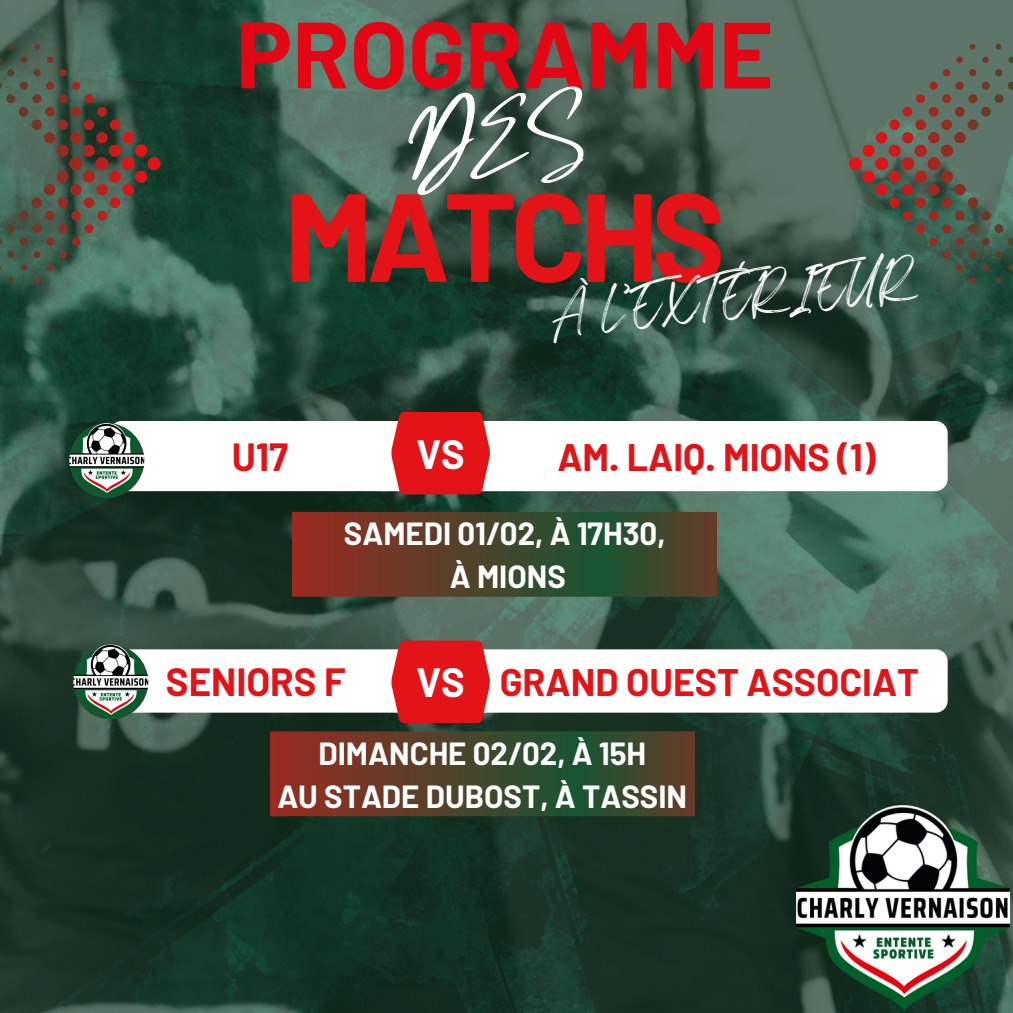
<style>
.page{position:relative;width:1013px;height:1013px;background:#fff}
.page>*{position:absolute;margin:0;border:0;box-sizing:border-box;transform-origin:0 0}
.t1{font:700 125px "Barlow";letter-spacing:-.055em;color:#e31317}
.t2{font:700 93.75px "Barlow";color:#e30614}
.t3{font:700 39.88px "Barlow";color:#fff}
.t4{font:700 38.38px "Barlow";color:#e31317}
.t5{font:700 37.5px "Barlow";color:#e31317}
.t6{font:37.5px "Breathing";color:#fff}
.t7{font:700 31.25px "Barlow";color:#fff}
</style>
<div class="page">
<img style="left:0;top:0;width:1012px;height:1012px">
<svg style="left:0;top:44px;width:160px;height:239px;background:#4b594b"></svg>
<svg style="left:849px;top:44px;width:163px;height:239px;background:#596456"></svg>
<div style="left:116px;top:649px;width:324px;height:63px;background:#fff;border-radius:12px"></div>
<div style="left:440px;top:649px;width:507px;height:63px;background:#fff;border-radius:12px"></div>
<svg style="left:391px;top:640px;width:99px;height:83px;background:#dc2124"></svg>
<img style="left:73px;top:644px;width:75px;height:75px;border-radius:50%">
<svg style="left:293px;top:512px;width:424px;height:84px;background:#53412a"></svg>
<svg style="left:270px;top:731px;width:424px;height:85px;background:#52412a"></svg>
<div style="left:110px;top:421px;width:323px;height:70px;background:#fff;border-radius:12px"></div>
<div style="left:414px;top:421px;width:533px;height:70px;background:#fff;border-radius:12px"></div>
<img style="left:69px;top:423px;width:75px;height:75px;border-radius:50%">
<svg style="left:391px;top:411px;width:99px;height:83px;background:#dd2326"></svg>
<img style="left:796px;top:805px;width:213px;height:205px">
<svg style="left:404px;top:84px;width:187px;height:112px;background:#40594c"></svg>
<p class="t2" style="left:236px;top:-5px;width:539px">PROGRAMME</p>
<h4 class="t1" style="left:284px;top:157px;width:443px">MATCHS</h4>
<p class="t6" style="left:550px;top:303px;width:366px;rotate:-6deg">À L’EXTÉRIEUR</p>
<p class="t4" style="left:232px;top:432px;width:58px">U17</p>
<h4 class="t3" style="left:416px;top:429px;width:50px">VS</h4>
<p class="t5" style="left:557px;top:433px;width:320px">AM. LAIQ. MIONS (1)</p>
<h2 class="t7" style="left:344px;top:513px;width:323px">SAMEDI 01/02, À 17H30,</h2>
<p class="t7" style="left:450px;top:557px;width:118px">À MIONS</p>
<p class="t4" style="left:166px;top:657px;width:181px">SENIORS F</p>
<h4 class="t3" style="left:416px;top:657px;width:50px">VS</h4>
<h5 class="t5" style="left:500px;top:658px;width:421px">GRAND OUEST ASSOCIAT</h5>
<h3 class="t7" style="left:318px;top:733px;width:329px">DIMANCHE 02/02, À 15H</h3>
<h1 class="t7" style="left:277px;top:776px;width:411px">AU STADE DUBOST, À TASSIN</h1>
</div>
